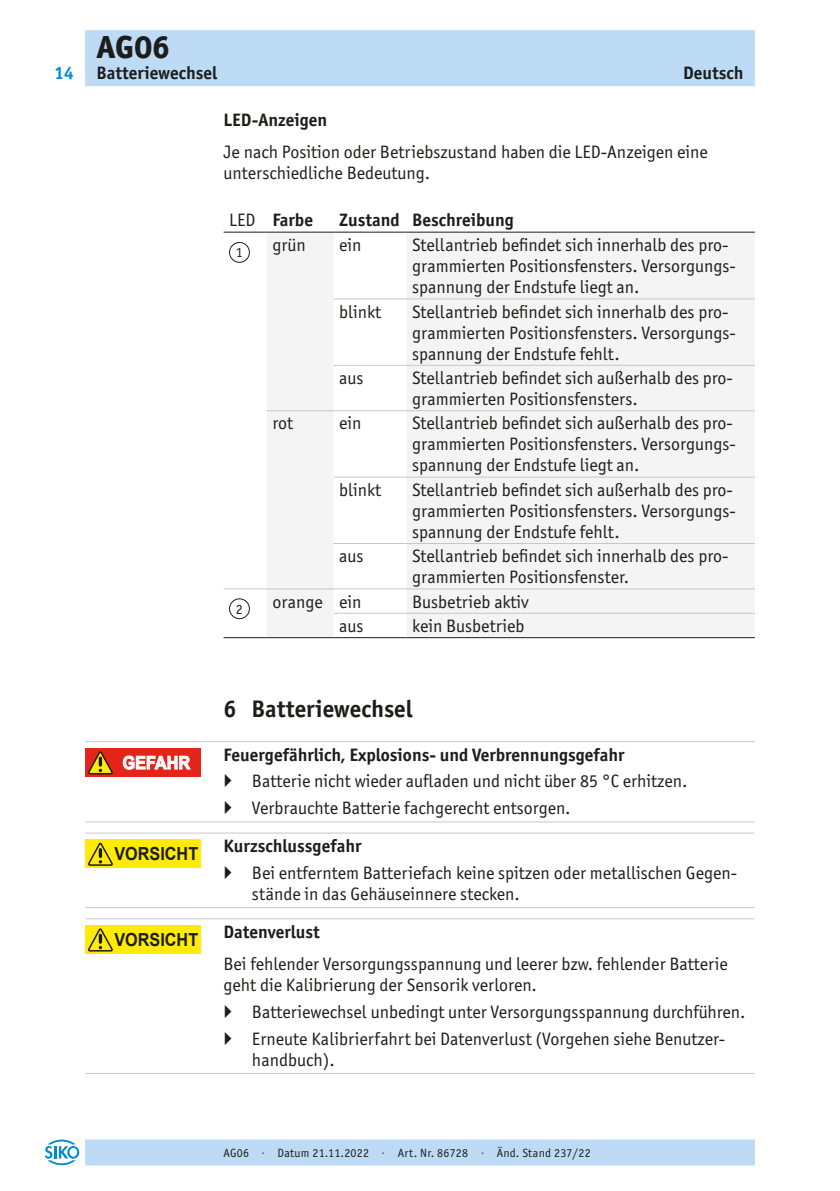
<style>
.page{position:relative;width:840px;height:1191px;background:#fff}
.page>*{position:absolute;margin:0;border:0;box-sizing:border-box;transform-origin:0 0}
.t1{font:800 32px "Officina Sans ITC Pro";color:#1d1d1b}
.t2{font:700 24px "Officina Sans ITC Pro";color:#1d1d1b}
._05__Book{font:18px/21px "Officina Sans ITC Pro";color:#1d1d1b}
._03__Fliesstext{font:18px/21px "Officina Sans ITC Pro";color:#1d1d1b}
._02__Ueberschrift_Li{font:700 18px "Officina Sans ITC Pro";color:#1d1d1b}
._05__Bold{font:700 18px "Officina Sans ITC Pro";color:#1d1d1b}
.t3{font:700 18px "Arial";color:#1d1d1b;scale:.9 1}
._02__Ueberschrift{font:700 18px "Officina Sans ITC Pro";color:#1d1d1b}
.t4{font:700 18px "Arial";color:#fff;scale:.9 1}
.t5{font:700 18px "Officina Sans ITC Pro";color:#008bd2}
._04__Zahl_Bildlegend{font:14px "Officina Sans ITC Pro";color:#1d1d1b}
.t6{font:12px "Officina Sans ITC Pro";letter-spacing:.02em;color:#1d1d1b}
</style>
<div class="page">
<div style="left:85px;top:30px;width:669px;height:56px;background:#bddbf5"></div>
<div style="left:85px;top:1139px;width:669px;height:26px;background:#bddbf5"></div>
<svg style="left:45px;top:1139px;width:34px;height:26px"></svg>
<hr style="left:85px;top:741px;width:669px;height:1px;background:#c7c7c6">
<hr style="left:85px;top:821px;width:669px;height:1px;background:#c7c7c6">
<hr style="left:85px;top:832px;width:669px;height:1px;background:#c7c7c6">
<hr style="left:85px;top:907px;width:669px;height:1px;background:#c7c7c6">
<hr style="left:85px;top:918px;width:669px;height:1px;background:#c7c7c6">
<hr style="left:85px;top:1073px;width:669px;height:1px;background:#c7c7c6">
<svg style="left:266px;top:233px;width:488px;height:404px;fill:#f4f4f4"></svg>
<hr style="left:266px;top:410px;width:67px;height:1px;background:#c7c7c6">
<hr style="left:223px;top:588px;width:43px;height:1px;background:#c7c7c6">
<hr style="left:266px;top:588px;width:67px;height:1px;background:#c7c7c6">
<hr style="left:223px;top:637px;width:43px;height:1px;background:#1d1d1b">
<hr style="left:266px;top:637px;width:67px;height:1px;background:#1d1d1b">
<hr style="left:333px;top:298px;width:73px;height:1px;background:#c7c7c6">
<hr style="left:406px;top:298px;width:348px;height:1px;background:#c7c7c6">
<hr style="left:333px;top:365px;width:73px;height:1px;background:#c7c7c6">
<hr style="left:406px;top:365px;width:348px;height:1px;background:#c7c7c6">
<hr style="left:333px;top:410px;width:73px;height:1px;background:#c7c7c6">
<hr style="left:406px;top:410px;width:348px;height:1px;background:#c7c7c6">
<hr style="left:333px;top:477px;width:73px;height:1px;background:#c7c7c6">
<hr style="left:406px;top:477px;width:348px;height:1px;background:#c7c7c6">
<hr style="left:333px;top:543px;width:73px;height:1px;background:#c7c7c6">
<hr style="left:406px;top:543px;width:348px;height:1px;background:#c7c7c6">
<hr style="left:333px;top:588px;width:73px;height:1px;background:#c7c7c6">
<hr style="left:406px;top:588px;width:348px;height:1px;background:#c7c7c6">
<hr style="left:223px;top:232px;width:43px;height:1px;background:#1d1d1b">
<hr style="left:266px;top:232px;width:67px;height:1px;background:#1d1d1b">
<hr style="left:333px;top:232px;width:73px;height:1px;background:#1d1d1b">
<hr style="left:406px;top:232px;width:348px;height:1px;background:#1d1d1b">
<hr style="left:333px;top:613px;width:73px;height:1px;background:#c7c7c6">
<hr style="left:406px;top:613px;width:348px;height:1px;background:#c7c7c6">
<hr style="left:333px;top:637px;width:73px;height:1px;background:#1d1d1b">
<hr style="left:406px;top:637px;width:348px;height:1px;background:#1d1d1b">
<div style="left:229px;top:242px;width:20px;height:20px;border:1px solid #1d1d1b;border-radius:50%"></div>
<div style="left:229px;top:598px;width:20px;height:21px;border:1px solid #1d1d1b;border-radius:50%"></div>
<div style="left:85px;top:748px;width:116px;height:28px;background:#e5241c"></div>
<svg style="left:123px;top:756px;width:67px;height:13px"></svg>
<svg style="left:87px;top:751px;width:26px;height:24px"></svg>
<div style="left:85px;top:839px;width:116px;height:29px;background:#ffea0a"></div>
<svg style="left:88px;top:842px;width:25px;height:24px"></svg>
<div style="left:85px;top:925px;width:116px;height:28px;background:#ffea0a"></div>
<svg style="left:87px;top:928px;width:26px;height:24px"></svg>
<p class="t5" style="left:54px;top:62px;width:21px">14</p>
<h1 class="t1" style="left:96px;top:26px;width:75px">AG06</h1>
<p class="_02__Ueberschrift_Li" style="left:96px;top:62px;width:122px">Batteriewechsel</p>
<p class="_02__Ueberschrift_Li" style="left:682px;top:62px;width:62px">Deutsch</p>
<p class="_02__Ueberschrift" style="left:223px;top:109px;width:105px">LED-Anzeigen</p>
<p class="_03__Fliesstext" style="left:223px;top:142px;width:485px">Je nach Position oder Betriebszustand haben die LED-Anzeigen eine unterschiedliche Bedeutung.</p>
<p class="_05__Book" style="left:229px;top:210px;width:28px">LED</p>
<p class="_05__Bold" style="left:272px;top:209px;width:42px">Farbe</p>
<p class="_05__Bold" style="left:339px;top:209px;width:62px">Zustand</p>
<p class="_05__Bold" style="left:412px;top:209px;width:103px">Beschreibung</p>
<p class="_04__Zahl_Bildlegend" style="left:235px;top:244px;width:8px">1</p>
<p class="_05__Book" style="left:272px;top:235px;width:35px">grün</p>
<p class="_05__Book" style="left:339px;top:235px;width:24px">ein</p>
<p class="_05__Book" style="left:412px;top:235px;width:325px">Stellantrieb befindet sich innerhalb des pro&shy;grammierten Positionsfensters. Versorgungs&shy;spannung der Endstufe liegt an.</p>
<p class="_05__Book" style="left:339px;top:301px;width:43px">blinkt</p>
<p class="_05__Book" style="left:412px;top:301px;width:325px">Stellantrieb befindet sich innerhalb des pro&shy;grammierten Positionsfensters. Versorgungs&shy;spannung der Endstufe fehlt.</p>
<p class="_05__Book" style="left:339px;top:367px;width:26px">aus</p>
<p class="_05__Book" style="left:412px;top:367px;width:322px">Stellantrieb befindet sich außerhalb des pro&shy;grammierten Positionsfensters.</p>
<p class="_05__Book" style="left:272px;top:413px;width:22px">rot</p>
<p class="_05__Book" style="left:339px;top:413px;width:24px">ein</p>
<p class="_05__Book" style="left:412px;top:413px;width:325px">Stellantrieb befindet sich außerhalb des pro&shy;grammierten Positionsfensters. Versorgungs&shy;spannung der Endstufe liegt an.</p>
<p class="_05__Book" style="left:339px;top:479px;width:43px">blinkt</p>
<p class="_05__Book" style="left:412px;top:479px;width:325px">Stellantrieb befindet sich außerhalb des pro&shy;grammierten Positionsfensters. Versorgungs&shy;spannung der Endstufe fehlt.</p>
<p class="_05__Book" style="left:339px;top:545px;width:26px">aus</p>
<p class="_05__Book" style="left:412px;top:545px;width:317px">Stellantrieb befindet sich innerhalb des pro&shy;grammierten Positionsfenster.</p>
<p class="_04__Zahl_Bildlegend" style="left:235px;top:601px;width:8px">2</p>
<p class="_05__Book" style="left:272px;top:591px;width:52px">orange</p>
<p class="_05__Book" style="left:339px;top:591px;width:24px">ein</p>
<p class="_05__Book" style="left:412px;top:591px;width:118px">Busbetrieb aktiv</p>
<p class="_05__Book" style="left:339px;top:615px;width:26px">aus</p>
<p class="_05__Book" style="left:412px;top:615px;width:114px">kein Busbetrieb</p>
<p class="t4" style="left:122px;top:751px;width:77px">GEFAHR</p>
<p class="t3" style="left:114px;top:842px;width:95px">VORSICHT</p>
<p class="t3" style="left:114px;top:928px;width:95px">VORSICHT</p>
<p class="t2" style="left:223px;top:694px;width:190px">6 Batteriewechsel</p>
<p class="_02__Ueberschrift_Li" style="left:223px;top:743px;width:402px">Feuergefährlich, Explosions- und Verbrennungsgefahr</p>
<p class="_05__Book" style="left:252px;top:771px;width:436px">Batterie nicht wieder aufladen und nicht über 85 °C erhitzen.</p>
<p class="_05__Book" style="left:252px;top:797px;width:320px">Verbrauchte Batterie fachgerecht entsorgen.</p>
<p class="_02__Ueberschrift_Li" style="left:223px;top:835px;width:139px">Kurzschlussgefahr</p>
<p class="_05__Book" style="left:252px;top:862px;width:486px">Bei entferntem Batteriefach keine spitzen oder metallischen Gegen&shy;stände in das Gehäuseinnere stecken.</p>
<p class="_02__Ueberschrift_Li" style="left:223px;top:920px;width:98px">Datenverlust</p>
<p class="_03__Fliesstext" style="left:223px;top:953px;width:505px">Bei fehlender Versorgungsspannung und leerer bzw. fehlender Batterie geht die Kalibrierung der Sensorik verloren.</p>
<p class="_05__Book" style="left:252px;top:1001px;width:494px">Batteriewechsel unbedingt unter Versorgungsspannung durchführen.</p>
<p class="_05__Book" style="left:252px;top:1028px;width:474px">Erneute Kalibrierfahrt bei Datenverlust (Vorgehen siehe Benutzer&shy;handbuch).</p>
<p class="t6" style="left:223px;top:1145px;width:368px">AG06 · Datum 21.11.2022 · Art. Nr. 86728 · Änd. Stand 237/22</p>
</div>
